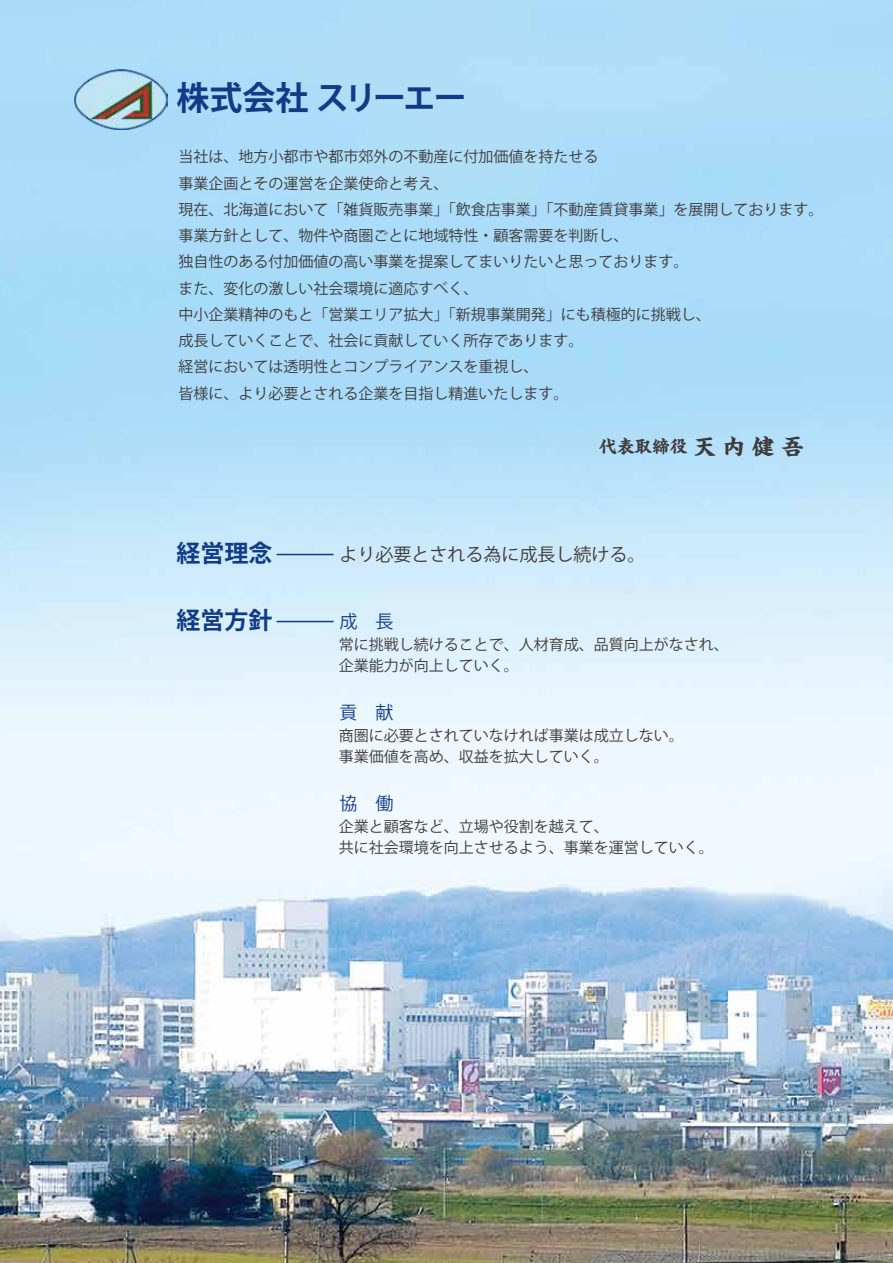
<style>
.page{position:relative;width:893px;height:1263px;background:#fff}
.page>*{position:absolute;margin:0;border:0;box-sizing:border-box;transform-origin:0 0}
.t1{font:700 33px "Koz Go Pro";letter-spacing:-.06em;color:#113b87}
.t2{font:700 24px "Koz Go Pro";color:#113b87}
.t3{font:18px "Koz Go Pro";color:#3e3a39}
.t4{font:18px "Koz Go Pro";color:#113b87}
.t5{font:17.7px "Kaisho MCBK1 De B";color:#3e3a39}
.t6{font:15px/26.2px "Koz Go Pro";color:#3e3a39}
.s1{font-size:22.05px}
</style>
<div class="page">
<img style="left:0;top:0;width:893px;height:1262px">
<img style="left:74px;top:69px;width:93px;height:60px">
<hr style="left:277px;top:554px;width:57px;height:1px;background:#113b87">
<hr style="left:277px;top:621px;width:57px;height:1px;background:#113b87">
<h1 class="t1" style="left:177px;top:77px;width:292px">株式会社 スリーエー</h1>
<p class="t6" style="left:178px;top:144px;width:647px">当社は、地方小都市や都市郊外の不動産に付加価値を持たせる<br>事業企画とその運営を企業使命と考え、<br>現在、北海道において「雑貨販売事業」「飲食店事業」「不動産賃貸事業」を展開しております。事業方針として、物件や商圏ごとに地域特性・顧客需要を判断し、<br>独自性のある付加価値の高い事業を提案してまいりたいと思っております。<br>また、変化の激しい社会環境に適応すべく、<br>中小企業精神のもと「営業エリア拡大」「新規事業開発」にも積極的に挑戦し、<br>成長していくことで、社会に貢献していく所存であります。<br>経営においては透明性とコンプライアンスを重視し、<br>皆様に、より必要とされる企業を目指し精進いたします。</p>
<h2 class="t2" style="left:177px;top:537px;width:97px">経営理念</h2>
<p class="t5" style="left:599px;top:434px;width:206px">代表取締役 <span class="s1">天 内 健 吾</span></p>
<p class="t3" style="left:339px;top:543px;width:307px">より必要とされる為に成長し続ける。</p>
<h2 class="t2" style="left:177px;top:605px;width:97px">経営方針</h2>
<p class="t4" style="left:339px;top:610px;width:55px">成　長</p>
<p class="t6" style="left:339px;top:634px;width:392px;line-height:21px">常に挑戦し続けることで、人材育成、品質向上がなされ、企業能力が向上していく。</p>
<p class="t4" style="left:339px;top:701px;width:55px">貢　献</p>
<p class="t6" style="left:339px;top:725px;width:347px;line-height:21px">商圏に必要とされていなければ事業は成立しない。事業価値を高め、収益を拡大していく。</p>
<p class="t4" style="left:339px;top:792px;width:55px">協　働</p>
<p class="t6" style="left:339px;top:816px;width:377px;line-height:21px">企業と顧客など、立場や役割を越えて、<br>共に社会環境を向上させるよう、事業を運営していく。</p>
</div>
